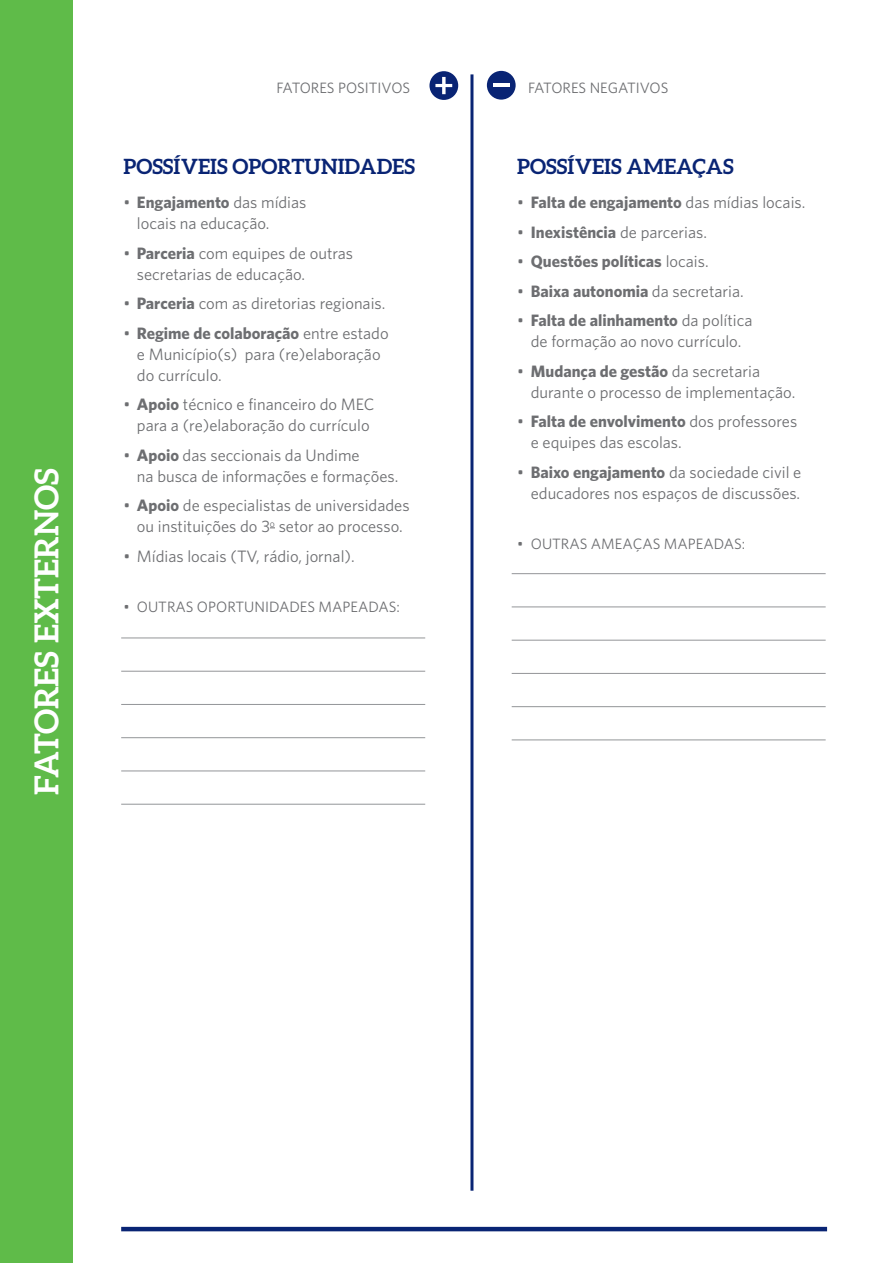
<style>
.page{position:relative;width:893px;height:1263px;background:#fff}
.page>*{position:absolute;margin:0;border:0;box-sizing:border-box;transform-origin:0 0}
.t1{font:700 33px "Aleo";color:#fff}
.t2{font:700 21px "Aleo";color:#092474}
.t3{font:16.5px/21px "Whitney HTF";color:#6d6e71}
.t4{font:700 16.5px "Whitney HTF";color:#6d6e71}
.t5{font:15px "Whitney HTF";color:#6d6e71}
.s1{font-weight:700}
.s2{font-weight:400}
</style>
<div class="page">
<div style="left:0;top:0;width:72px;height:1263px;background:#5fbb49"></div>
<hr style="left:121px;top:1227px;width:706px;height:4px;background:#092474">
<div style="left:429px;top:71px;width:29px;height:29px;background:#092474;border-radius:50%"></div>
<div style="left:487px;top:71px;width:29px;height:29px;background:#092474;border-radius:50%"></div>
<svg style="left:435px;top:77px;width:17px;height:17px"></svg>
<hr style="left:493px;top:83px;width:17px;height:4px;background:#fff">
<hr style="left:121px;top:638px;width:304px;height:1px;background:#939598">
<hr style="left:121px;top:704px;width:304px;height:1px;background:#939598">
<hr style="left:121px;top:770px;width:304px;height:1px;background:#939598">
<hr style="left:121px;top:671px;width:304px;height:1px;background:#939598">
<hr style="left:121px;top:737px;width:304px;height:1px;background:#939598">
<hr style="left:121px;top:804px;width:304px;height:1px;background:#939598">
<hr style="left:512px;top:573px;width:314px;height:1px;background:#939598">
<hr style="left:512px;top:640px;width:314px;height:1px;background:#939598">
<hr style="left:512px;top:706px;width:314px;height:1px;background:#939598">
<hr style="left:512px;top:606px;width:314px;height:1px;background:#939598">
<hr style="left:512px;top:673px;width:314px;height:1px;background:#939598">
<hr style="left:512px;top:739px;width:314px;height:1px;background:#939598">
<hr style="left:470px;top:74px;width:3px;height:1117px;background:#092474">
<h1 class="t1" style="left:28px;top:795px;width:328px;rotate:-90deg">FATORES exTERNOS</h1>
<p class="t5" style="left:276px;top:79px;width:135px">FATORES positi vos</p>
<p class="t5" style="left:528px;top:79px;width:71px">FATOR ES negati</p>
<p class="t5" style="left:640px;top:79px;width:30px">vos</p>
<p class="t2" style="left:123px;top:155px;width:293px">POSSÍVEIS OPORTUNIDADES</p>
<p class="t3" style="left:137px;top:191px;width:171px;text-indent:-13px">• <span class="s1">Engajamento</span> das mídias locais na educação.</p>
<p class="t3" style="left:137px;top:242px;width:218px;text-indent:-13px">• <span class="s1">Parceria</span> com equipes de outras secretarias de educação.</p>
<p class="t3" style="left:123px;top:292px;width:263px">• <span class="s1">Parceria</span> com as diretorias regionais.</p>
<p class="t3" style="left:137px;top:322px;width:253px;text-indent:-13px">• <span class="s1">Regime de colaboração</span> entre estado e Município(s) para (re)elaboração do currículo.</p>
<p class="t3" style="left:123px;top:393px;width:253px;text-align:center">• <span class="s1">Apoio</span> técnico e financeiro do MEC para a (re)elaboração do currículo</p>
<p class="t3" style="left:137px;top:444px;width:263px;text-indent:-13px">• <span class="s1">Apoio</span> das seccionais da U ndime<br>na busca de informações e formações.</p>
<p class="t3" style="left:123px;top:494px;width:288px;text-align:center">• <span class="s1">Apoio</span> de especialistas de universidades ou instituições do 3<sup>o</sup> setor ao processo.</p>
<p class="t3" style="left:123px;top:545px;width:233px">• Mídias locais (TV, rádio, jornal).</p>
<p class="t5" style="left:123px;top:598px;width:80px">• Outras opor</p>
<p class="t5" style="left:236px;top:598px;width:90px">tuni dades mapea</p>
<p class="t5" style="left:368px;top:598px;width:33px">das:</p>
<p class="t2" style="left:517px;top:155px;width:218px">POSSÍVEIS AMEAÇAS</p>
<p class="t4" style="left:517px;top:192px;width:290px"><span class="s2">•</span> Falta de engajamento <span class="s2">das mídias locais.</span></p>
<p class="t3" style="left:517px;top:221px;width:191px">• <span class="s1">Inexistência</span> de parcerias.</p>
<p class="t4" style="left:517px;top:251px;width:193px"><span class="s2">•</span> Questões políticas <span class="s2">locais.</span></p>
<p class="t3" style="left:517px;top:280px;width:228px">• <span class="s1">Baixa autonomia</span> da secretaria.</p>
<p class="t3" style="left:517px;top:309px;width:237px;text-align:center">• <span class="s1">Falta de alinhamento</span> da política de formação ao novo currículo.</p>
<p class="t3" style="left:531px;top:360px;width:266px;text-indent:-13px">• <span class="s1">Mudança de gestão</span> da secretaria durante o processo de implementação.</p>
<p class="t3" style="left:531px;top:410px;width:268px;text-indent:-13px">• <span class="s1">Falta de envolvimento</span> dos professores e equipes das escolas.</p>
<p class="t3" style="left:517px;top:461px;width:286px;text-align:right">• <span class="s1">Baixo engajamento</span> da sociedade civil e educadores nos espaços de discussões.</p>
<p class="t5" style="left:517px;top:535px;width:81px">• Outras amea</p>
<p class="t5" style="left:633px;top:535px;width:38px">ças mapea</p>
<p class="t5" style="left:714px;top:535px;width:33px">das:</p>
</div>
